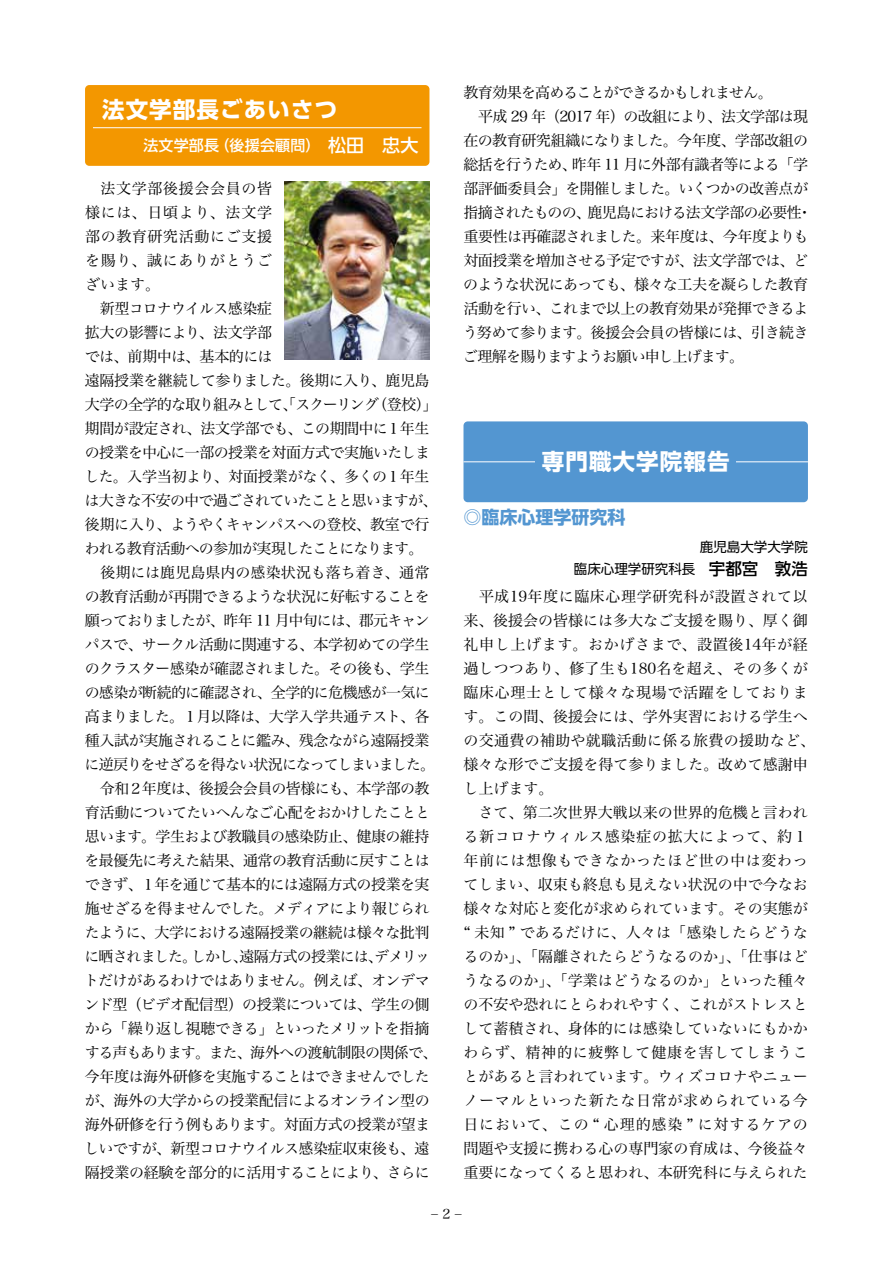
<style>
.page{position:relative;width:893px;height:1263px;background:#fff}
.page>*{position:absolute;margin:0;border:0;box-sizing:border-box;transform-origin:0 0}
.t1{font:700 22.5px "UD Shin Go Pro";letter-spacing:.05em;color:#fff}
.t2{font:700 18px "UD Shin Go Pro";color:#5396d1}
.t3{font:15px/24px "Hira Min Pro N W3";letter-spacing:-.03em;color:#000}
.t4{font:15px/24px "Hira Min Pro N W3";color:#000}
.t5{font:500 15px "UD Shin Go Pro";letter-spacing:.015em;color:#fff}
.t6{font:13.5px/22.5px "UD Shin Go Pro";color:#000;text-align:right}
.t7{font:13.5px "Hira Min Pro N W3";color:#000}
.s1{font-size:18px}
.s2{font-weight:500;font-size:16.5px}
</style>
<div class="page">
<div style="left:463px;top:421px;width:345px;height:81px;background:#5396d1;border-radius:4px"></div>
<hr style="left:463px;top:462px;width:345px;height:1px;background:#fff">
<div style="left:535px;top:450px;width:201px;height:23px;background:#5396d1"></div>
<div style="left:85px;top:85px;width:344px;height:81px;background:#f39700;border-radius:4px"></div>
<hr style="left:93px;top:127px;width:328px;height:1px;background:#fff">
<img style="left:285px;top:181px;width:144px;height:179px">
<h1 class="t1" style="left:102px;top:91px;width:237px">法文学部長ごあいさつ</h1>
<p class="t5" style="left:143px;top:133px;width:277px">法文学部長（後援会顧問）　<span class="s1">松田　忠大</span></p>
<p class="t3" style="left:84px;top:175px;width:355px">　法文学部後援会会員の皆<br>様には、日頃より、法文学<br>部の教育研究活動にご支援<br>を賜り、誠にありがとうご<br>ざいます。<br>　新型コロナウイルス感染症<br>拡大の影響により、法文学部<br>では、前期中は、基本的には<br>遠隔授業を継続して参りました。後期に入り、鹿児島大学の全学的な取り組みとして、「スクーリング（登校）」期間が設定され、法文学部でも、この期間中に１年生の授業を中心に一部の授業を対面方式で実施いたしました。入学当初より、対面授業がなく、多くの１年生は大きな不安の中で過ごされていたことと思いますが、後期に入り、ようやくキャンパスへの登校、教室で行われる教育活動への参加が実現したことになります。　後期には鹿児島県内の感染状況も落ち着き、通常の教育活動が再開できるような状況に好転することを願っておりましたが、昨年 11 月中旬には、郡元キャンパスで、サークル活動に関連する、本学初めての学生のクラスター感染が確認されました。その後も、学生の感染が断続的に確認され、全学的に危機感が一気に高まりました。１月以降は、大学入学共通テスト、各種入試が実施されることに鑑み、残念ながら遠隔授業に逆戻りをせざるを得ない状況になってしまいました。　令和２年度は、後援会会員の皆様にも、本学部の教育活動についてたいへんなご心配をおかけしたことと思います。学生および教職員の感染防止、健康の維持を最優先に考えた結果、通常の教育活動に戻すことはできず、１年を通じて基本的には遠隔方式の授業を実施せざるを得ませんでした。メディアにより報じられたように、大学における遠隔授業の継続は様々な批判に晒されました。しかし、遠隔方式の授業には、デメリットだけがあるわけではありません。例えば、オンデマンド型（ビデオ配信型）の授業については、学生の側から「繰り返し視聴できる」といったメリットを指摘する声もあります。また、海外への渡航制限の関係で、今年度は海外研修を実施することはできませんでしたが、海外の大学からの授業配信によるオンライン型の海外研修を行う例もあります。対面方式の授業が望ましいですが、新型コロナウイルス感染症収束後も、遠隔授業の経験を部分的に活用することにより、さらに</p>
<p class="t3" style="left:463px;top:79px;width:351px">教育効果を高めることができるかもしれません。<br>　平成 29 年（2017 年）の改組により、法文学部は現在の教育研究組織になりました。今年度、学部改組の総括を行うため、昨年 11 月に外部有識者等による「学部評価委員会」を開催しました。いくつかの改善点が指摘されたものの、鹿児島における法文学部の必要性・重要性は再確認されました。来年度は、今年度よりも対面授業を増加させる予定ですが、法文学部では、どのような状況にあっても、様々な工夫を凝らした教育活動を行い、これまで以上の教育効果が発揮できるよう努めて参ります。後援会会員の皆様には、引き続きご理解を賜りますようお願い申し上げます。</p>
<h1 class="t1" style="left:542px;top:443px;width:189px">専門職大学院報告</h1>
<p class="t2" style="left:463px;top:503px;width:163px">◎臨床心理学研究科</p>
<p class="t6" style="left:574px;top:535px;width:235px">鹿児島大学大学院<br>臨床心理学研究科長　<span class="s2">宇都宮　敦浩</span></p>
<p class="t4" style="left:463px;top:583px;width:353px">　平成19年度に臨床心理学研究科が設置されて以来、後援会の皆様には多大なご支援を賜り、厚く御礼申し上げます。おかげさまで、設置後14年が経過しつつあり、修了生も180名を超え、その多くが臨床心理士として様々な現場で活躍をしております。この間、後援会には、学外実習における学生への交通費の補助や就職活動に係る旅費の援助など、様々な形でご支援を得て参りました。改めて感謝申し上げます。<br>　さて、第二次世界大戦以来の世界的危機と言われる新コロナウィルス感染症の拡大によって、約１年前には想像もできなかったほど世の中は変わってしまい、収束も終息も見えない状況の中で今なお様々な対応と変化が求められています。その実態が“ 未知 ” であるだけに、人々は「感染したらどうなるのか」、「隔離されたらどうなるのか」、「仕事はどうなるのか」、「学業はどうなるのか」といった種々の不安や恐れにとらわれやすく、これがストレスとして蓄積され、身体的には感染していないにもかかわらず、精神的に疲弊して健康を害してしまうことがあると言われています。ウィズコロナやニューノーマルといった新たな日常が求められている今日において、この “ 心理的感染 ” に対するケアの問題や支援に携わる心の専門家の育成は、今後益々重要になってくると思われ、本研究科に与えられた</p>
<p class="t7" style="left:431px;top:1202px;width:32px">– 2 –</p>
</div>
